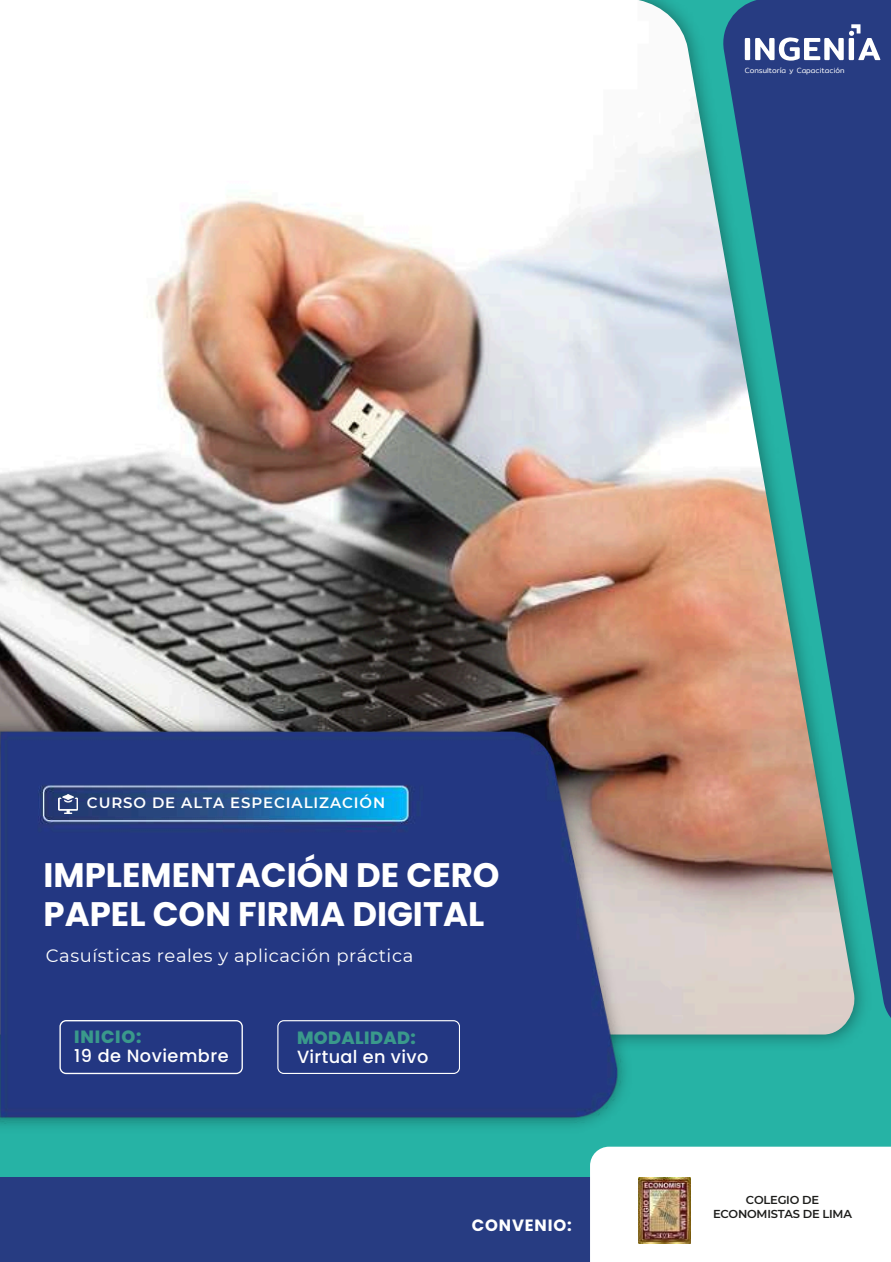
<style>
.page{position:relative;width:891px;height:1262px;background:#fff}
.page>*{position:absolute;margin:0;border:0;box-sizing:border-box;transform-origin:0 0}
.t1{font:700 34px/39px "Poppins";color:#fff}
.t2{font:18px "Montserrat";letter-spacing:.03em;color:#fff}
.t3{font:500 17.6px "Poppins";letter-spacing:.025em;color:#fff}
.t4{font:800 17.6px "Poppins";letter-spacing:.02em;color:#3a998b}
.t5{font:700 16.4px "Poppins";letter-spacing:.055em;color:#fff}
.t6{font:600 15px "Montserrat";letter-spacing:.06em;color:#fff}
.t7{font:600 11.4px/14.4px "Montserrat";letter-spacing:-.02em;color:#1d1d1b;text-align:center}
.t8{font:300 7.4px "Mitr";color:#fff}
</style>
<div class="page">
<div style="left:0;top:0;width:891px;height:1215px;background:#26b3a5"></div>
<img style="left:0;top:0;width:854px;height:1034px">
<div style="left:0;top:1177px;width:595px;height:84px;background:#273c82"></div>
<div style="left:590px;top:1146px;width:301px;height:115px;background:#fff"></div>
<img style="left:638px;top:1177px;width:53px;height:66px">
<img style="left:0;top:708px;width:639px;height:418px">
<img style="left:0;top:724px;width:624px;height:400px">
<img style="left:58px;top:794px;width:20px;height:19px">
<svg style="left:59px;top:1020px;width:184px;height:54px;background:#2f4289"></svg>
<svg style="left:277px;top:1020px;width:183px;height:54px;background:#2e4188"></svg>
<svg style="left:723px;top:0;width:168px;height:1027px;background:#5d7490"></svg>
<svg style="left:745px;top:24px;width:135px;height:37px;background:#6d7baa"></svg>
<p class="t8" style="left:745px;top:65px;width:101px">Consultoría y Capacitación</p>
<p class="t6" style="left:87px;top:793px;width:300px">CURSO DE ALTA ESPECIALIZACIÓN</p>
<p class="t1" style="left:43px;top:856px;width:458px">IMPLEMENTACIÓN DE CERO<br>PAPEL CON FIRMA DIGITAL</p>
<p class="t2" style="left:46px;top:944px;width:369px">Casuísticas reales y aplicación práctica</p>
<p class="t4" style="left:74px;top:1024px;width:69px">INICIO:</p>
<p class="t3" style="left:74px;top:1044px;width:156px">19 de Noviembre</p>
<p class="t4" style="left:297px;top:1025px;width:120px">MODALIDAD:</p>
<p class="t3" style="left:297px;top:1044px;width:133px">Virtual en vivo</p>
<p class="t5" style="left:472px;top:1213px;width:101px">CONVENIO:</p>
<p class="t7" style="left:713px;top:1192px;width:140px">COLEGIO DE<br>ECONOMISTAS DE LIMA</p>
</div>
